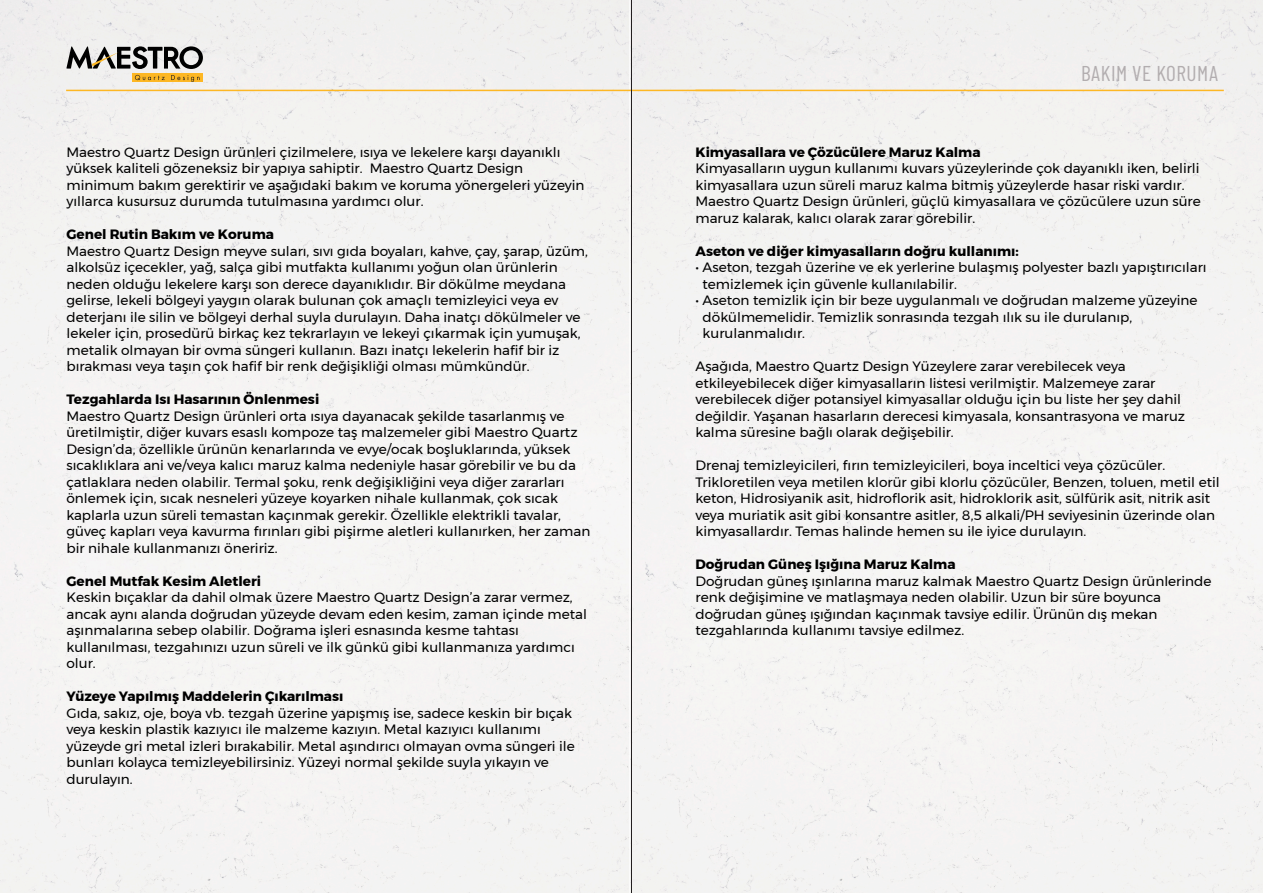
<style>
.page{position:relative;width:1263px;height:893px;background:#fff}
.page>*{position:absolute;margin:0;border:0;box-sizing:border-box;transform-origin:0 0}
.t1{font:21.45px "Ashley";letter-spacing:.02em;color:#b2adaf}
.t2{font:13.5px/16.5px "Montserrat";color:#000}
.t3{font:700 13.5px "Montserrat";color:#000}
</style>
<div class="page">
<div style="left:0;top:0;width:629px;height:893px;background:#f3f3f3"></div>
<div style="left:632px;top:0;width:631px;height:893px;background:#f3f3f3"></div>
<div style="left:132px;top:73px;width:70px;height:9px;background:#fdb724"></div>
<svg style="left:135px;top:75px;width:30px;height:5px"></svg>
<svg style="left:171px;top:75px;width:29px;height:7px"></svg>
<svg style="left:66px;top:46px;width:137px;height:23px"></svg>
<hr style="left:66px;top:90px;width:670px;height:1px;background:#fdb724">
<hr style="left:695px;top:90px;width:529px;height:1px;background:#fdb724">
<hr style="left:631px;top:0;width:1px;height:893px;background:#231f20">
<p class="t2" style="left:66px;top:144px;width:519px">Maestro Quartz Design ürünleri çizilmelere, ısıya ve lekelere karşı dayanıklı yüksek kaliteli gözeneksiz bir yapıya sahiptir. Maestro Quartz Design minimum bakım gerektirir ve aşağıdaki bakım ve koruma yönergeleri yüzeyin yıllarca kusursuz durumda tutulmasına yardımcı olur.</p>
<p class="t3" style="left:66px;top:224px;width:209px">Genel Rutin Bakım ve Koruma</p>
<p class="t2" style="left:66px;top:243px;width:523px">Maestro Quartz Design meyve suları, sıvı gıda boyaları, kahve, çay, şarap, üzüm, alkolsüz içecekler, yağ, salça gibi mutfakta kullanımı yoğun olan ürünlerin neden olduğu lekelere karşı son derece dayanıklıdır. Bir dökülme meydana gelirse, lekeli bölgeyi yaygın olarak bulunan çok amaçlı temizleyici veya ev deterjanı ile silin ve bölgeyi derhal suyla durulayın. Daha inatçı dökülmeler ve lekeler için, prosedürü birkaç kez tekrarlayın ve lekeyi çıkarmak için yumuşak, metalik olmayan bir ovma süngeri kullanın. Bazı inatçı lekelerin hafif bir iz bırakması veya taşın çok hafif bir renk değişikliği olması mümkündür.</p>
<p class="t3" style="left:66px;top:389px;width:254px">Tezgahlarda Isı Hasarının Önlenmesi</p>
<p class="t2" style="left:66px;top:408px;width:525px">Maestro Quartz Design ürünleri orta ısıya dayanacak şekilde tasarlanmış ve üretilmiştir, diğer kuvars esaslı kompoze taş malzemeler gibi Maestro Quartz Design’da, özellikle ürünün kenarlarında ve evye/ocak boşluklarında, yüksek sıcaklıklara ani ve/veya kalıcı maruz kalma nedeniyle hasar görebilir ve bu da çatlaklara neden olabilir. Termal şoku, renk değişikliğini veya diğer zararları önlemek için, sıcak nesneleri yüzeye koyarken nihale kullanmak, çok sıcak kaplarla uzun süreli temastan kaçınmak gerekir. Özellikle elektrikli tavalar, güveç kapları veya kavurma fırınları gibi pişirme aletleri kullanırken, her zaman bir nihale kullanmanızı öneririz.</p>
<p class="t3" style="left:66px;top:570px;width:196px">Genel Mutfak Kesim Aletleri</p>
<p class="t2" style="left:66px;top:589px;width:522px">Keskin bıçaklar da dahil olmak üzere Maestro Quartz Design’a zarar vermez, ancak aynı alanda doğrudan yüzeyde devam eden kesim, zaman içinde metal aşınmalarına sebep olabilir. Doğrama işleri esnasında kesme tahtası kullanılması, tezgahınızı uzun süreli ve ilk günkü gibi kullanmanıza yardımcı olur.</p>
<p class="t3" style="left:66px;top:686px;width:278px">Yüzeye Yapılmış Maddelerin Çıkarılması</p>
<p class="t2" style="left:66px;top:705px;width:510px">Gıda, sakız, oje, boya vb. tezgah üzerine yapışmış ise, sadece keskin bir bıçak veya keskin plastik kazıyıcı ile malzeme kazıyın. Metal kazıyıcı kullanımı yüzeyde gri metal izleri bırakabilir. Metal aşındırıcı olmayan ovma süngeri ile bunları kolayca temizleyebilirsiniz. Yüzeyi normal şekilde suyla yıkayın ve durulayın.</p>
<h1 class="t1" style="left:1081px;top:60px;width:139px">BAKIM VE KORUMA</h1>
<p class="t3" style="left:695px;top:141px;width:287px">Kimyasallara ve Çözücülere Maruz Kalma</p>
<p class="t2" style="left:695px;top:160px;width:507px">Kimyasalların uygun kullanımı kuvars yüzeylerinde çok dayanıklı iken, belirli kimyasallara uzun süreli maruz kalma bitmiş yüzeylerde hasar riski vardır.<br>Maestro Quartz Design ürünleri, güçlü kimyasallara ve çözücülere uzun süre maruz kalarak, kalıcı olarak zarar görebilir.</p>
<p class="t3" style="left:695px;top:240px;width:325px">Aseton ve diğer kimyasalların doğru kullanımı:</p>
<p class="t2" style="left:703px;top:259px;width:505px;text-indent:-7px">• Aseton, tezgah üzerine ve ek yerlerine bulaşmış polyester bazlı yapıştırıcıları temizlemek için güvenle kullanılabilir.</p>
<p class="t2" style="left:703px;top:292px;width:496px;text-indent:-7px">• Aseton temizlik için bir beze uygulanmalı ve doğrudan malzeme yüzeyine dökülmemelidir. Temizlik sonrasında tezgah ılık su ile durulanıp, kurulanmalıdır.</p>
<p class="t2" style="left:695px;top:358px;width:491px">Aşağıda, Maestro Quartz Design Yüzeylere zarar verebilecek veya etkileyebilecek diğer kimyasalların listesi verilmiştir. Malzemeye zarar verebilecek diğer potansiyel kimyasallar olduğu için bu liste her şey dahil değildir. Yaşanan hasarların derecesi kimyasala, konsantrasyona ve maruz kalma süresine bağlı olarak değişebilir.</p>
<p class="t2" style="left:695px;top:457px;width:526px">Drenaj temizleyicileri, fırın temizleyicileri, boya inceltici veya çözücüler.<br>Trikloretilen veya metilen klorür gibi klorlu çözücüler, Benzen, toluen, metil etil keton, Hidrosiyanik asit, hidroflorik asit, hidroklorik asit, sülfürik asit, nitrik asit veya muriatik asit gibi konsantre asitler, 8,5 alkali/PH seviyesinin üzerinde olan kimyasallardır. Temas halinde hemen su ile iyice durulayın.</p>
<p class="t3" style="left:695px;top:554px;width:262px">Doğrudan Güneş Işığına Maruz Kalma</p>
<p class="t2" style="left:695px;top:573px;width:517px">Doğrudan güneş ışınlarına maruz kalmak Maestro Quartz Design ürünlerinde renk değişimine ve matlaşmaya neden olabilir. Uzun bir süre boyunca doğrudan güneş ışığından kaçınmak tavsiye edilir. Ürünün dış mekan tezgahlarında kullanımı tavsiye edilmez.</p>
</div>
